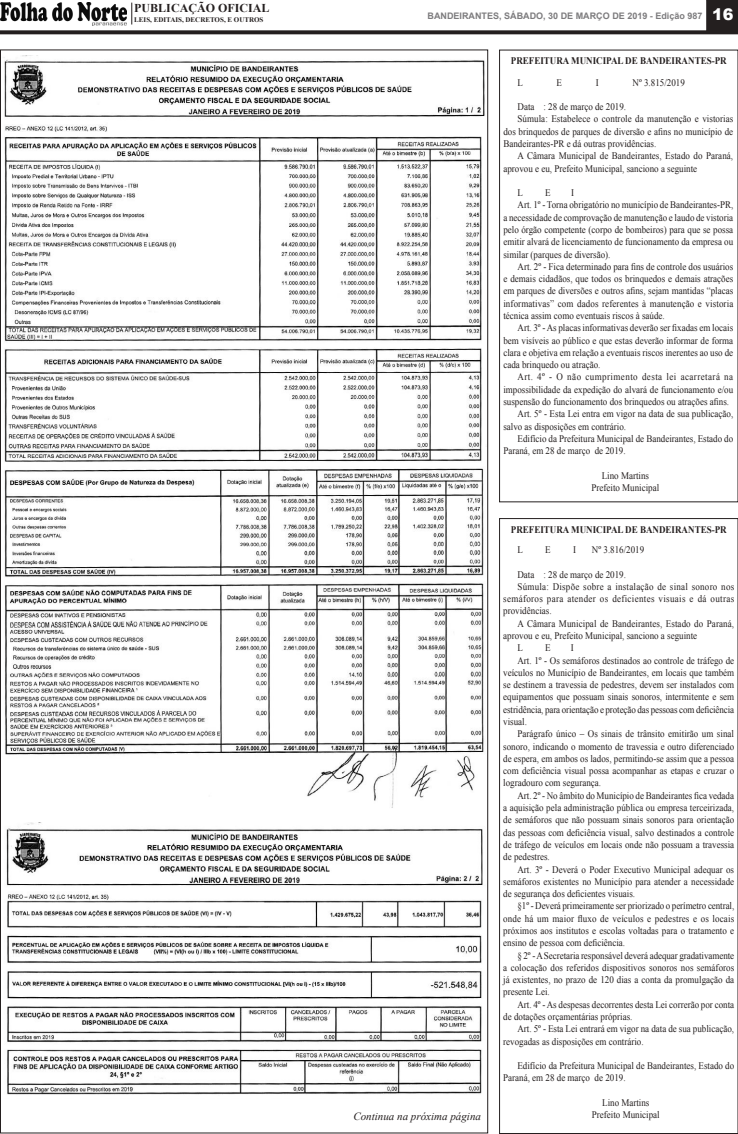
<style>
.page{position:relative;width:738px;height:1134px;background:#fff}
.page>*{position:absolute;margin:0;border:0;box-sizing:border-box;transform-origin:0 0}
.t1{font:700 12px "Times New Roman";color:#241f1f}
.t2{font:italic 11px "Times New Roman";color:#241f1f}
.t3{font:10.1px/12.3px "Times New Roman";color:#241f1f;text-align:center;scale:.9 1}
.t4{font:700 10.1px "Times New Roman";color:#241f1f;scale:.9 1}
.t5{font:10.1px "Times New Roman";letter-spacing:.035em;color:#241f1f;scale:.9 1}
.t6{font:10.1px "Times New Roman";letter-spacing:.025em;color:#241f1f;scale:.9 1}
.t7{font:10.1px "Times New Roman";letter-spacing:.05em;color:#241f1f;scale:.9 1}
.t8{font:700 9px "Arial";color:#7d7c7e}
.t9{font:700 7px "Times New Roman";color:#241f1f}
.s1{font-weight:900;font-size:16px;color:#fff}
</style>
<div class="page">
<svg style="left:0;top:30px;width:737px;height:4px;background:#353131"></svg>
<img style="left:0;top:2px;width:126px;height:24px">
<div style="left:706px;top:0;width:31px;height:31px;background:#241f1f"></div>
<div style="left:705px;top:0;width:32px;height:32px;border:1px solid #241f1f"></div>
<svg style="left:131px;top:3px;width:1px;height:22px"></svg>
<img style="left:4px;top:55px;width:485px;height:758px">
<img style="left:6px;top:822px;width:477px;height:273px">
<div style="left:498px;top:50px;width:239px;height:452px;border:1px solid #241f1f"></div>
<div style="left:498px;top:518px;width:239px;height:616px;border:1px solid #241f1f"></div>
<p class="t1" style="left:134px;top:-1px;width:137px">PUBLICAÇÃO OFICIAL</p>
<p class="t9" style="left:134px;top:15px;width:131px">LEIS, EDITAIS, DECRETOS, E OUTROS</p>
<p class="t8" style="left:427px;top:10px;width:307px">BANDEIRANTES, SÁBADO, 30 DE MARÇO DE 2019 - Edição 987 <span class="s1">160</span></p>
<p class="t4" style="left:510px;top:54px;width:241px">PREFEITURA MUNICIPAL DE BANDEIRANTES-PR</p>
<p class="t3" style="left:517px;top:76px;width:8px">L</p>
<p class="t3" style="left:556px;top:76px;width:8px">E</p>
<p class="t3" style="left:595px;top:76px;width:5px">I</p>
<p class="t3" style="left:632px;top:76px;width:60px">Nº 3.815/2019</p>
<p class="t3" style="left:517px;top:100px;width:122px">Data : 28 de março de 2019.</p>
<p class="t3" style="left:517px;top:113px;width:241px">Súmula: Estabelece o controle da manutenção e vistorias</p>
<p class="t3" style="left:503px;top:125px;width:257px">dos brinquedos de parques de diversão e afins no município de</p>
<p class="t3" style="left:503px;top:137px;width:171px">Bandeirantes-PR e dá outras providências.</p>
<p class="t3" style="left:517px;top:150px;width:241px">A Câmara Municipal de Bandeirantes, Estado do Paraná,</p>
<p class="t3" style="left:503px;top:162px;width:217px">aprovou e eu, Prefeito Municipal, sanciono a seguinte</p>
<p class="t3" style="left:517px;top:186px;width:8px">L</p>
<p class="t3" style="left:544px;top:186px;width:8px">E</p>
<p class="t3" style="left:570px;top:186px;width:5px">I</p>
<p class="t3" style="left:517px;top:199px;width:241px">Art. 1º - Torna obrigatório no município de Bandeirantes-PR,</p>
<p class="t3" style="left:503px;top:211px;width:257px">a necessidade de comprovação de manutenção e laudo de vistoria</p>
<p class="t3" style="left:503px;top:223px;width:257px">pelo órgão competente (corpo de bombeiros) para que se possa</p>
<p class="t3" style="left:503px;top:236px;width:257px">emitir alvará de licenciamento de funcionamento da empresa ou</p>
<p class="t3" style="left:503px;top:248px;width:120px">similar (parques de diversão).</p>
<p class="t3" style="left:517px;top:260px;width:241px">Art. 2º - Fica determinado para fins de controle dos usuários</p>
<p class="t3" style="left:503px;top:272px;width:257px">e demais cidadãos, que todos os brinquedos e demais atrações</p>
<p class="t3" style="left:503px;top:285px;width:257px">em parques de diversões e outros afins, sejam mantidas “placas</p>
<p class="t3" style="left:503px;top:297px;width:257px">informativas” com dados referentes à manutenção e vistoria</p>
<p class="t3" style="left:503px;top:309px;width:181px">técnica assim como eventuais riscos à saúde.</p>
<p class="t3" style="left:517px;top:322px;width:241px">Art. 3º - As placas informativas deverão ser fixadas em locais</p>
<p class="t3" style="left:503px;top:334px;width:257px">bem visíveis ao público e que estas deverão informar de forma</p>
<p class="t3" style="left:503px;top:346px;width:257px">clara e objetiva em relação a eventuais riscos inerentes ao uso de</p>
<p class="t3" style="left:503px;top:358px;width:109px">cada brinquedo ou atração.</p>
<p class="t7" style="left:517px;top:370px;width:241px">Art. 4º - O não cumprimento desta lei acarretará na</p>
<p class="t3" style="left:503px;top:383px;width:257px">impossibilidade da expedição do alvará de funcionamento e/ou</p>
<p class="t3" style="left:503px;top:395px;width:252px">suspensão do funcionamento dos brinquedos ou atrações afins.</p>
<p class="t3" style="left:517px;top:408px;width:241px">Art. 5º - Esta Lei entra em vigor na data de sua publicação,</p>
<p class="t3" style="left:503px;top:420px;width:138px">salvo as disposições em contrário.</p>
<p class="t3" style="left:517px;top:432px;width:241px">Edifício da Prefeitura Municipal de Bandeirantes, Estado do</p>
<p class="t3" style="left:503px;top:444px;width:137px">Paraná, em 28 de março de 2019.</p>
<p class="t3" style="left:591px;top:469px;width:77px">Lino Martins<br>Prefeito Municipal</p>
<p class="t2" style="left:353px;top:1109px;width:129px">Continua na próxima página</p>
<p class="t4" style="left:510px;top:523px;width:241px">PREFEITURA MUNICIPAL DE BANDEIRANTES-PR</p>
<p class="t3" style="left:517px;top:543px;width:8px">L</p>
<p class="t3" style="left:544px;top:543px;width:8px">E</p>
<p class="t3" style="left:572px;top:543px;width:5px">I</p>
<p class="t3" style="left:591px;top:543px;width:60px">Nº 3.816/2019</p>
<p class="t3" style="left:517px;top:568px;width:122px">Data : 28 de março de 2019.</p>
<p class="t6" style="left:517px;top:580px;width:242px">Súmula: Dispõe sobre a instalação de sinal sonoro nos</p>
<p class="t5" style="left:503px;top:592px;width:258px">semáforos para atender os deficientes visuais e dá outras</p>
<p class="t3" style="left:503px;top:605px;width:55px">providências.</p>
<p class="t3" style="left:517px;top:617px;width:242px">A Câmara Municipal de Bandeirantes, Estado do Paraná,</p>
<p class="t3" style="left:503px;top:629px;width:217px">aprovou e eu, Prefeito Municipal, sanciono a seguinte</p>
<p class="t3" style="left:517px;top:642px;width:8px">L</p>
<p class="t3" style="left:544px;top:642px;width:8px">E</p>
<p class="t3" style="left:570px;top:642px;width:5px">I</p>
<p class="t3" style="left:517px;top:654px;width:242px">Art. 1º - Os semáforos destinados ao controle de tráfego de</p>
<p class="t3" style="left:503px;top:666px;width:258px">veículos no Município de Bandeirantes, em locais que também</p>
<p class="t3" style="left:503px;top:678px;width:258px">se destinem a travessia de pedestres, devem ser instalados com</p>
<p class="t3" style="left:503px;top:691px;width:258px">equipamentos que possuam sinais sonoros, intermitente e sem</p>
<p class="t3" style="left:503px;top:703px;width:258px">estridência, para orientação e proteção das pessoas com deficiência</p>
<p class="t3" style="left:503px;top:715px;width:28px">visual.</p>
<p class="t3" style="left:517px;top:728px;width:242px">Parágrafo único – Os sinais de trânsito emitirão um sinal</p>
<p class="t3" style="left:503px;top:740px;width:258px">sonoro, indicando o momento de travessia e outro diferenciado</p>
<p class="t3" style="left:503px;top:752px;width:258px">de espera, em ambos os lados, permitindo-se assim que a pessoa</p>
<p class="t3" style="left:503px;top:764px;width:258px">com deficiência visual possa acompanhar as etapas e cruzar o</p>
<p class="t3" style="left:503px;top:777px;width:110px">logradouro com segurança.</p>
<p class="t3" style="left:517px;top:789px;width:242px">Art. 2º - No âmbito do Município de Bandeirantes fica vedada</p>
<p class="t3" style="left:503px;top:801px;width:258px">a aquisição pela administração pública ou empresa terceirizada,</p>
<p class="t3" style="left:503px;top:814px;width:258px">de semáforos que não possuam sinais sonoros para orientação</p>
<p class="t3" style="left:503px;top:826px;width:258px">das pessoas com deficiência visual, salvo destinados a controle</p>
<p class="t3" style="left:503px;top:838px;width:258px">de tráfego de veículos em locais onde não possuam a travessia</p>
<p class="t3" style="left:503px;top:850px;width:53px">de pedestres.</p>
<p class="t3" style="left:517px;top:863px;width:242px">Art. 3º - Deverá o Poder Executivo Municipal adequar os</p>
<p class="t3" style="left:503px;top:875px;width:258px">semáforos existentes no Município para atender a necessidade</p>
<p class="t3" style="left:503px;top:887px;width:148px">de segurança dos deficientes visuais.</p>
<p class="t3" style="left:517px;top:900px;width:242px">§1º - Deverá primeiramente ser priorizado o perímetro central,</p>
<p class="t3" style="left:503px;top:912px;width:258px">onde há um maior fluxo de veículos e pedestres e os locais</p>
<p class="t3" style="left:503px;top:924px;width:258px">próximos aos institutos e escolas voltadas para o tratamento e</p>
<p class="t3" style="left:503px;top:936px;width:137px">ensino de pessoa com deficiência.</p>
<p class="t3" style="left:517px;top:949px;width:242px">§ 2º - A Secretaria responsável deverá adequar gradativamente</p>
<p class="t3" style="left:503px;top:961px;width:258px">a colocação dos referidos dispositivos sonoros nos semáforos</p>
<p class="t3" style="left:503px;top:973px;width:258px">já existentes, no prazo de 120 dias a conta da promulgação da</p>
<p class="t3" style="left:503px;top:986px;width:53px">presente Lei.</p>
<p class="t3" style="left:517px;top:998px;width:242px">Art. 4º - As despesas decorrentes desta Lei correrão por conta</p>
<p class="t3" style="left:503px;top:1010px;width:145px">de dotações orçamentárias próprias.</p>
<p class="t3" style="left:517px;top:1022px;width:242px">Art. 5º - Esta Lei entrará em vigor na data de sua publicação,</p>
<p class="t3" style="left:503px;top:1035px;width:157px">revogadas as disposições em contrário.</p>
<p class="t3" style="left:503px;top:1059px;width:258px;text-align:left;text-indent:14px">Edifício da Prefeitura Municipal de Bandeirantes, Estado do<br>Paraná, em 28 de março de 2019.</p>
<p class="t3" style="left:591px;top:1096px;width:77px">Lino Martins<br>Prefeito Municipal</p>
</div>
